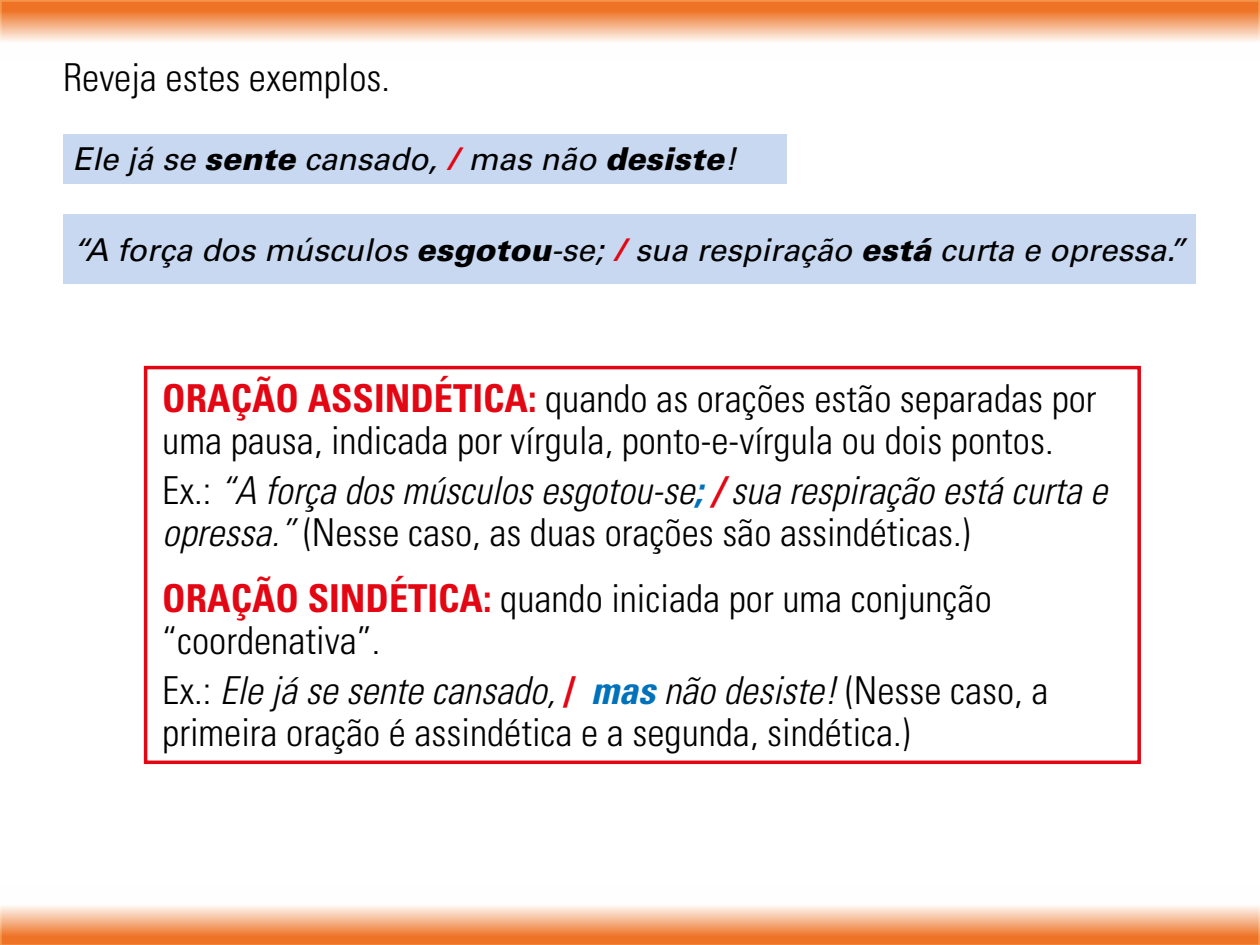
<style>
.page{position:relative;width:1260px;height:945px;background:#fff}
.page>*{position:absolute;margin:0;border:0;box-sizing:border-box;transform-origin:0 0}
.t1{font:300 condensed 38.5px/42px "Univers LT Std";color:#000}
.t2{font:italic 300 condensed 38.5px/42px "Univers LT Std";color:#000}
.t3{font:italic 31.5px "Univers LT Std";color:#000}
.s1{font-weight:900}
.s2{font-weight:700;color:#e30613}
.s3{font-style:normal}
.s4{font-weight:700;color:#0072bb}
.s5{font-style:italic}
.s6{font-weight:700;font-style:italic;color:#0072bb}
</style>
<div class="page">
<svg style="left:0;top:0;width:1260px;height:42px;background:#f4a675"></svg>
<svg style="left:0;top:906px;width:1260px;height:39px;background:#f4a676"></svg>
<div style="left:63px;top:134px;width:723px;height:50px;background:#c8d8f0"></div>
<div style="left:63px;top:215px;width:1133px;height:69px;background:#c8d8f0"></div>
<div style="left:144px;top:366px;width:997px;height:398px;border:4px solid #e30613"></div>
<p class="t1" style="left:63px;top:56px;width:329px">Reveja estes exemplos.</p>
<p class="t3" style="left:73px;top:140px;width:665px">Ele já se <span class="s1">sente</span> cansado, <span class="s2">/</span> mas não <span class="s1">desiste</span>!</p>
<p class="t3" style="left:73px;top:231px;width:1114px">“A força dos músculos <span class="s1">esgotou</span>-se; <span class="s2">/</span> sua respiração <span class="s1">está</span> curta e opressa.”</p>
<p class="t1" style="left:162px;top:378px;width:936px"><span class="s2">ORAÇÃO ASSINDÉTICA:</span> quando as orações estão separadas por uma pausa, indicada por vírgula, ponto-e-vírgula ou dois pontos.</p>
<p class="t2" style="left:162px;top:469px;width:946px"><span class="s3">Ex.:</span> “A força dos músculos esgotou-se<span class="s4">;</span> <span class="s2">/</span> sua respiração está curta e opressa.” <span class="s3">(Nesse caso, as duas orações são assindéticas.)</span></p>
<p class="t1" style="left:162px;top:578px;width:831px"><span class="s2">ORAÇÃO SINDÉTICA:</span> quando iniciada por uma conjunção “coordenativa”.</p>
<p class="t1" style="left:162px;top:669px;width:888px">Ex.: <span class="s5">Ele já se sente cansado,</span> <span class="s2">/</span> <span class="s6">mas</span> <span class="s5">não desiste!</span> (Nesse caso, a primeira oração é assindética e a segunda, sindética.)</p>
</div>
